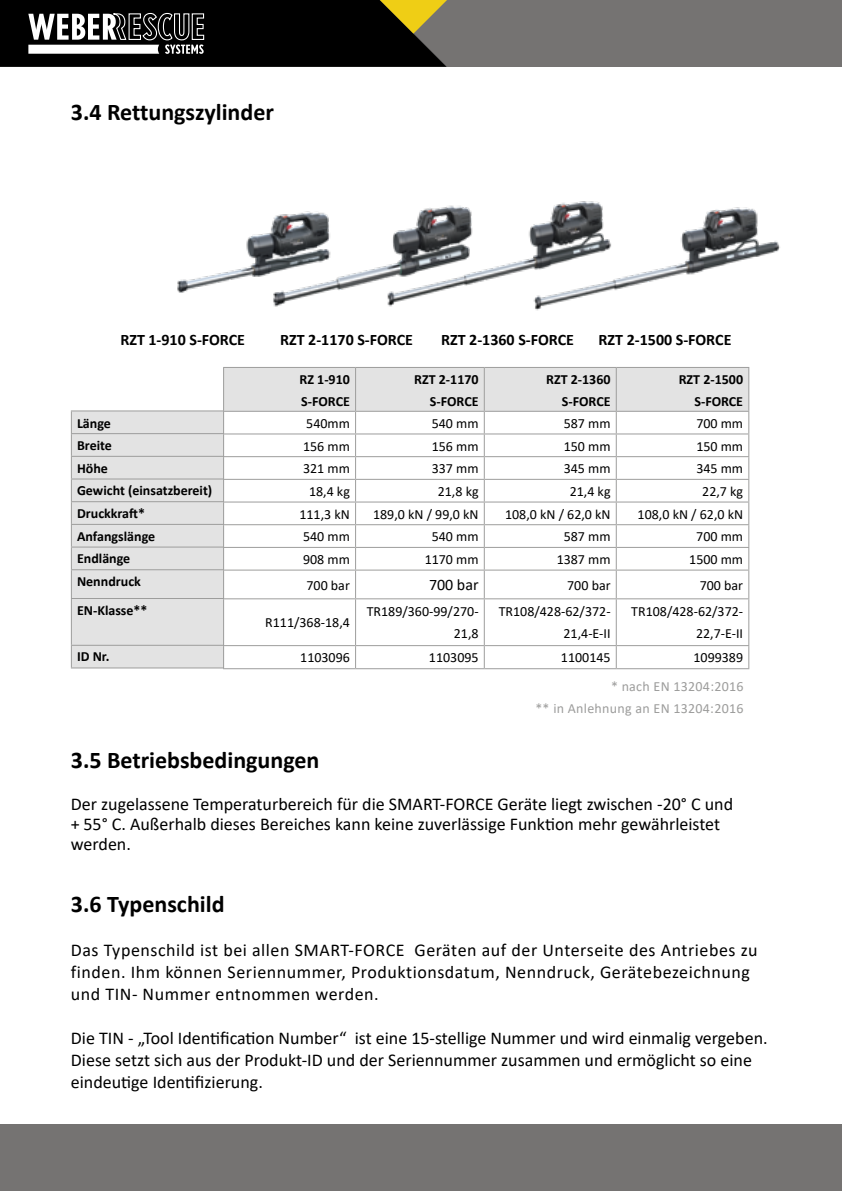
<style>
.page{position:relative;width:842px;height:1191px;background:#fff}
.page>*{position:absolute;margin:0;border:0;box-sizing:border-box;transform-origin:0 0}
.t1{font:700 24px "Calibri";color:#000}
.t2{font:18px/20px "Calibri";color:#000}
.t3{font:18px/22px "Calibri";letter-spacing:.03em;color:#000}
.t4{font:700 16px "Calibri";color:#000}
.t5{font:16px "Calibri";color:#000}
.t6{font:14px/22px "Calibri";color:#000;text-align:right}
.t7{font:700 14px/22.6px "Calibri";color:#000;text-align:right}
.t8{font:14px/22px "Calibri";letter-spacing:.02em;color:#9d9d9c;text-align:right}
</style>
<div class="page">
<div style="left:0;top:0;width:842px;height:67px;background:#757372"></div>
<div style="left:0;top:1124px;width:842px;height:67px;background:#757372"></div>
<svg style="left:0;top:0;width:447px;height:67px"></svg>
<img style="left:516px;top:201px;width:264px;height:110px">
<img style="left:177px;top:239px;width:71px;height:54px">
<img style="left:248px;top:205px;width:252px;height:102px">
<svg style="left:71px;top:368px;width:678px;height:300px"></svg>
<hr style="left:223px;top:668px;width:133px;height:1px;background:#9d9d9c">
<hr style="left:356px;top:668px;width:128px;height:1px;background:#9d9d9c">
<hr style="left:484px;top:668px;width:132px;height:1px;background:#9d9d9c">
<hr style="left:616px;top:668px;width:133px;height:1px;background:#9d9d9c">
<hr style="left:223px;top:367px;width:133px;height:1px;background:#9d9d9c">
<hr style="left:223px;top:368px;width:1px;height:43px;background:#9d9d9c">
<hr style="left:356px;top:367px;width:128px;height:1px;background:#9d9d9c">
<hr style="left:355px;top:368px;width:1px;height:43px;background:#9d9d9c">
<hr style="left:484px;top:367px;width:132px;height:1px;background:#9d9d9c">
<hr style="left:484px;top:368px;width:1px;height:43px;background:#9d9d9c">
<hr style="left:616px;top:367px;width:133px;height:1px;background:#9d9d9c">
<hr style="left:616px;top:368px;width:1px;height:43px;background:#9d9d9c">
<hr style="left:748px;top:368px;width:1px;height:43px;background:#9d9d9c">
<hr style="left:223px;top:411px;width:133px;height:1px;background:#9d9d9c">
<hr style="left:356px;top:411px;width:128px;height:1px;background:#9d9d9c">
<hr style="left:484px;top:411px;width:132px;height:1px;background:#9d9d9c">
<hr style="left:616px;top:411px;width:133px;height:1px;background:#9d9d9c">
<h1 class="t1" style="left:71px;top:95px;width:205px">3.4 Rettungszylinder</h1>
<p class="t4" style="left:120px;top:328px;width:126px">RZT 1-910 S-FORCE</p>
<p class="t4" style="left:280px;top:329px;width:134px">RZT 2-1170 S-FORCE</p>
<p class="t4" style="left:441px;top:328px;width:134px">RZT 2-1360 S-FORCE</p>
<p class="t4" style="left:599px;top:328px;width:134px">RZT 2-1500 S-FORCE</p>
<p class="t7" style="left:77px;top:411px;width:137px;text-align:left">Länge<br>Breite<br>Höhe<br>Gewicht (einsatzbereit)<br>Druckkraft*<br>Anfangslänge<br>Endlänge<br>Nenndruck</p>
<p class="t7" style="left:77px;top:598px;width:72px">EN-Klasse**</p>
<p class="t7" style="left:77px;top:645px;width:34px">ID Nr.</p>
<p class="t7" style="left:299px;top:368px;width:52px;line-height:22px;text-align:left">RZ 1-910<br>S-FORCE</p>
<p class="t7" style="left:414px;top:368px;width:66px;line-height:22px">RZT 2-1170<br>S-FORCE</p>
<p class="t7" style="left:546px;top:368px;width:66px;line-height:22px">RZT 2-1360<br>S-FORCE</p>
<p class="t7" style="left:679px;top:368px;width:66px;line-height:22px">RZT 2-1500<br>S-FORCE</p>
<p class="t6" style="left:306px;top:412px;width:45px">540mm</p>
<p class="t6" style="left:432px;top:412px;width:48px">540 mm</p>
<p class="t6" style="left:564px;top:412px;width:48px">587 mm</p>
<p class="t6" style="left:696px;top:412px;width:48px">700 mm</p>
<p class="t6" style="left:303px;top:434px;width:48px">156 mm</p>
<p class="t6" style="left:432px;top:434px;width:48px">156 mm</p>
<p class="t6" style="left:564px;top:434px;width:48px">150 mm</p>
<p class="t6" style="left:696px;top:434px;width:48px">150 mm</p>
<p class="t6" style="left:303px;top:457px;width:48px">321 mm</p>
<p class="t6" style="left:432px;top:457px;width:48px">337 mm</p>
<p class="t6" style="left:564px;top:457px;width:48px">345 mm</p>
<p class="t6" style="left:696px;top:457px;width:48px">345 mm</p>
<p class="t6" style="left:309px;top:480px;width:42px">18,4 kg</p>
<p class="t6" style="left:438px;top:480px;width:42px">21,8 kg</p>
<p class="t6" style="left:570px;top:480px;width:42px">21,4 kg</p>
<p class="t6" style="left:702px;top:480px;width:42px">22,7 kg</p>
<p class="t6" style="left:299px;top:502px;width:52px">111,3 kN</p>
<p class="t6" style="left:373px;top:502px;width:107px">189,0 kN / 99,0 kN</p>
<p class="t6" style="left:505px;top:502px;width:107px">108,0 kN / 62,0 kN</p>
<p class="t6" style="left:638px;top:502px;width:107px">108,0 kN / 62,0 kN</p>
<p class="t6" style="left:303px;top:525px;width:48px">540 mm</p>
<p class="t6" style="left:432px;top:525px;width:48px">540 mm</p>
<p class="t6" style="left:564px;top:525px;width:48px">587 mm</p>
<p class="t6" style="left:696px;top:525px;width:48px">700 mm</p>
<p class="t6" style="left:303px;top:548px;width:48px">908 mm</p>
<p class="t6" style="left:425px;top:548px;width:55px">1170 mm</p>
<p class="t6" style="left:557px;top:548px;width:55px">1387 mm</p>
<p class="t6" style="left:689px;top:548px;width:55px">1500 mm</p>
<p class="t6" style="left:306px;top:574px;width:45px">700 bar</p>
<p class="t5" style="left:429px;top:574px;width:51px">700 bar</p>
<p class="t6" style="left:567px;top:574px;width:45px">700 bar</p>
<p class="t6" style="left:700px;top:574px;width:45px">700 bar</p>
<p class="t6" style="left:265px;top:611px;width:86px">R111/368-18,4</p>
<p class="t6" style="left:367px;top:600px;width:113px">TR189/360-99/270-<br>21,8</p>
<p class="t6" style="left:499px;top:600px;width:113px">TR108/428-62/372-<br>21,4-E-II</p>
<p class="t6" style="left:631px;top:600px;width:113px">TR108/428-62/372-<br>22,7-E-II</p>
<p class="t6" style="left:300px;top:646px;width:51px">1103096</p>
<p class="t6" style="left:429px;top:646px;width:51px">1103095</p>
<p class="t6" style="left:561px;top:646px;width:51px">1100145</p>
<p class="t6" style="left:693px;top:646px;width:51px">1099389</p>
<p class="t8" style="left:535px;top:675px;width:210px">* nach EN 13204:2016<br>** in Anlehnung an EN 13204:2016</p>
<h1 class="t1" style="left:71px;top:743px;width:250px">3.5 Betriebsbedingungen</h1>
<p class="t2" style="left:71px;top:794px;width:664px">Der zugelassene Temperaturbereich für die SMART-FORCE Geräte liegt zwischen -20° C und + 55° C. Außerhalb dieses Bereiches kann keine zuverlässige Funktion mehr gewährleistet werden.</p>
<h1 class="t1" style="left:71px;top:887px;width:155px">3.6 Typenschild</h1>
<p class="t3" style="left:71px;top:939px;width:688px">Das Typenschild ist bei allen SMART-FORCE Geräten auf der Unterseite des Antriebes zu finden. Ihm können Seriennummer, Produktionsdatum, Nenndruck, Gerätebezeichnung und TIN- Nummer entnommen werden.</p>
<p class="t2" style="left:71px;top:1027px;width:698px;line-height:22px">Die TIN - „Tool Identification Number“ ist eine 15-stellige Nummer und wird einmalig vergeben.<br>Diese setzt sich aus der Produkt-ID und der Seriennummer zusammen und ermöglicht so eine eindeutige Identifizierung.</p>
</div>
